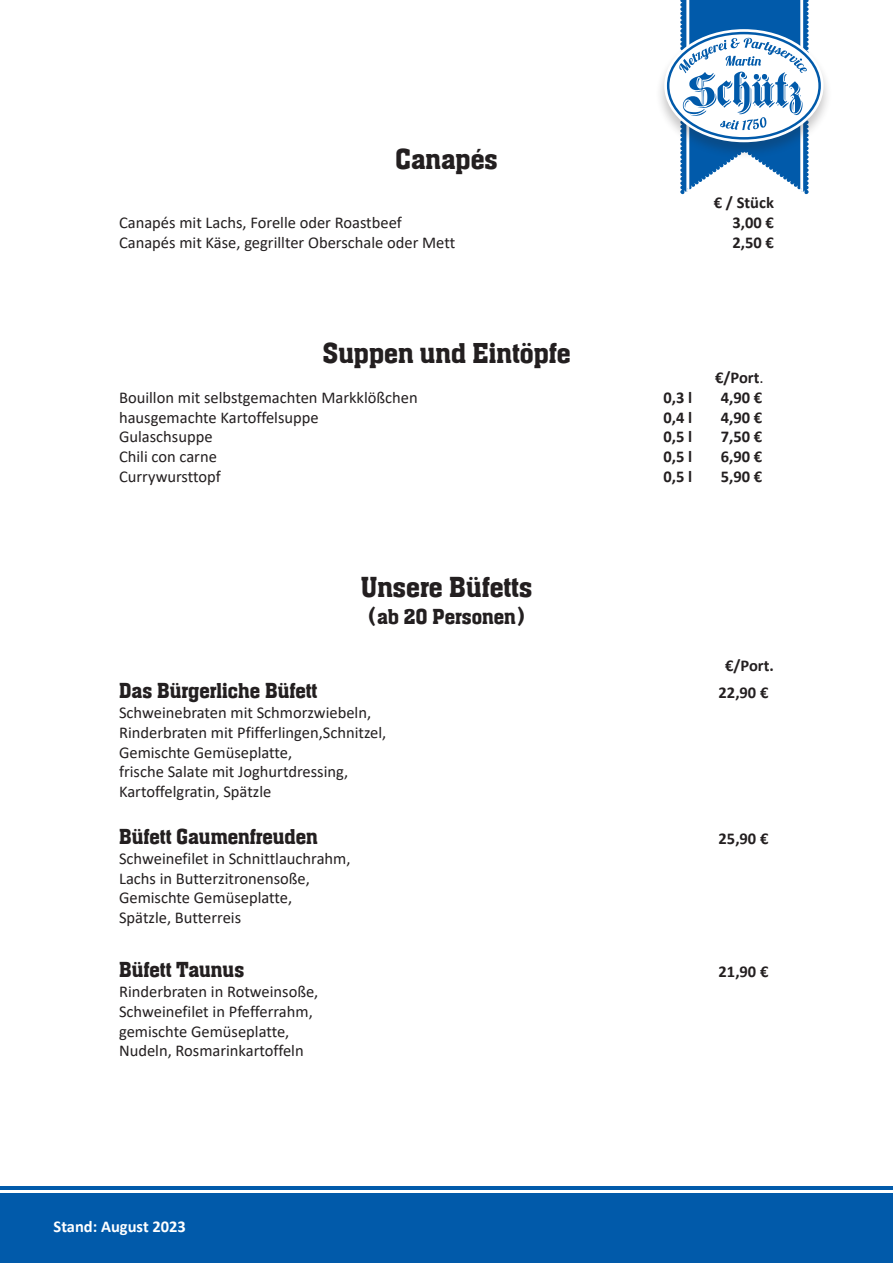
<style>
.page{position:relative;width:893px;height:1263px;background:#fff}
.page>*{position:absolute;margin:0;border:0;box-sizing:border-box;transform-origin:0 0}
.t1{font:30px "Aachen Medium Plain";color:#231f20}
.t2{font:22.5px "Aachen Medium Plain";color:#231f20}
.t3{font:16.5px/19.8px "Calibri";color:#231f20}
.t4{font:700 16.5px "Calibri";color:#231f20}
.t5{font:700 16.5px "Calibri";color:#fff}
.s1{font-weight:400}
</style>
<div class="page">
<div style="left:0;top:1187px;width:893px;height:76px;background:#015aaa"></div>
<hr style="left:0;top:1190px;width:893px;height:2px;background:#fff">
<div style="left:655px;top:28px;width:178px;height:132px;background:#231f20;opacity:.25"></div>
<svg style="left:664px;top:0;width:160px;height:194px"></svg>
<h1 class="t1" style="left:395px;top:143px;width:104px">Canapés</h1>
<p class="t4" style="left:714px;top:191px;width:62px">€ / Stück</p>
<p class="t3" style="left:119px;top:212px;width:284px">Canapés mit Lachs, Forelle oder Roastbeef</p>
<p class="t4" style="left:732px;top:211px;width:43px">3,00 €</p>
<p class="t3" style="left:119px;top:232px;width:338px">Canapés mit Käse, gegrillter Oberschale oder Mett</p>
<p class="t4" style="left:732px;top:231px;width:43px">2,50 €</p>
<h1 class="t1" style="left:322px;top:337px;width:250px">Suppen und Eintöpfe</h1>
<p class="t4" style="left:715px;top:366px;width:50px">€/Port<span class="s1">.</span></p>
<p class="t3" style="left:119px;top:387px;width:300px">Bouillon mit selbstgemachten Markklößchen</p>
<p class="t4" style="left:663px;top:386px;width:30px">0,3 l</p>
<p class="t4" style="left:721px;top:386px;width:43px">4,90 €</p>
<p class="t3" style="left:119px;top:407px;width:201px">hausgemachte Kartoffelsuppe</p>
<p class="t4" style="left:663px;top:405px;width:30px">0,4 l</p>
<p class="t4" style="left:721px;top:405px;width:43px">4,90 €</p>
<p class="t3" style="left:119px;top:427px;width:95px">Gulaschsuppe</p>
<p class="t4" style="left:663px;top:425px;width:30px">0,5 l</p>
<p class="t4" style="left:721px;top:425px;width:43px">7,50 €</p>
<p class="t3" style="left:119px;top:446px;width:99px">Chili con carne</p>
<p class="t4" style="left:663px;top:445px;width:30px">0,5 l</p>
<p class="t4" style="left:721px;top:445px;width:43px">6,90 €</p>
<p class="t3" style="left:119px;top:466px;width:103px">Currywursttopf</p>
<p class="t4" style="left:663px;top:465px;width:30px">0,5 l</p>
<p class="t4" style="left:721px;top:465px;width:43px">5,90 €</p>
<h1 class="t1" style="left:361px;top:571px;width:173px">Unsere Büfetts</h1>
<h2 class="t2" style="left:367px;top:605px;width:160px">(ab 20 Personen)</h2>
<p class="t4" style="left:725px;top:654px;width:50px">€/Port.</p>
<h2 class="t2" style="left:119px;top:678px;width:200px">Das Bürgerliche Büfett</h2>
<p class="t4" style="left:719px;top:681px;width:51px">22,90 €</p>
<p class="t3" style="left:119px;top:702px;width:269px">Schweinebraten mit Schmorzwiebeln, Rinderbraten mit Pfifferlingen,Schnitzel, Gemischte Gemüseplatte,<br>frische Salate mit Joghurtdressing, Kartoffelgratin, Spätzle</p>
<h2 class="t2" style="left:119px;top:824px;width:200px">Büfett Gaumenfreuden</h2>
<p class="t4" style="left:719px;top:827px;width:51px">25,90 €</p>
<p class="t3" style="left:119px;top:848px;width:233px">Schweinefilet in Schnittlauchrahm,<br>Lachs in Butterzitronensoße,<br>Gemischte Gemüseplatte,<br>Spätzle, Butterreis</p>
<h2 class="t2" style="left:119px;top:957px;width:127px">Büfett Taunus</h2>
<p class="t4" style="left:719px;top:960px;width:51px">21,90 €</p>
<p class="t3" style="left:119px;top:981px;width:201px">Rinderbraten in Rotweinsoße,<br>Schweinefilet in Pfefferrahm, gemischte Gemüseplatte,<br>Nudeln, Rosmarinkartoffeln</p>
<p class="t5" style="left:54px;top:1215px;width:134px">Stand: August 2023</p>
</div>
